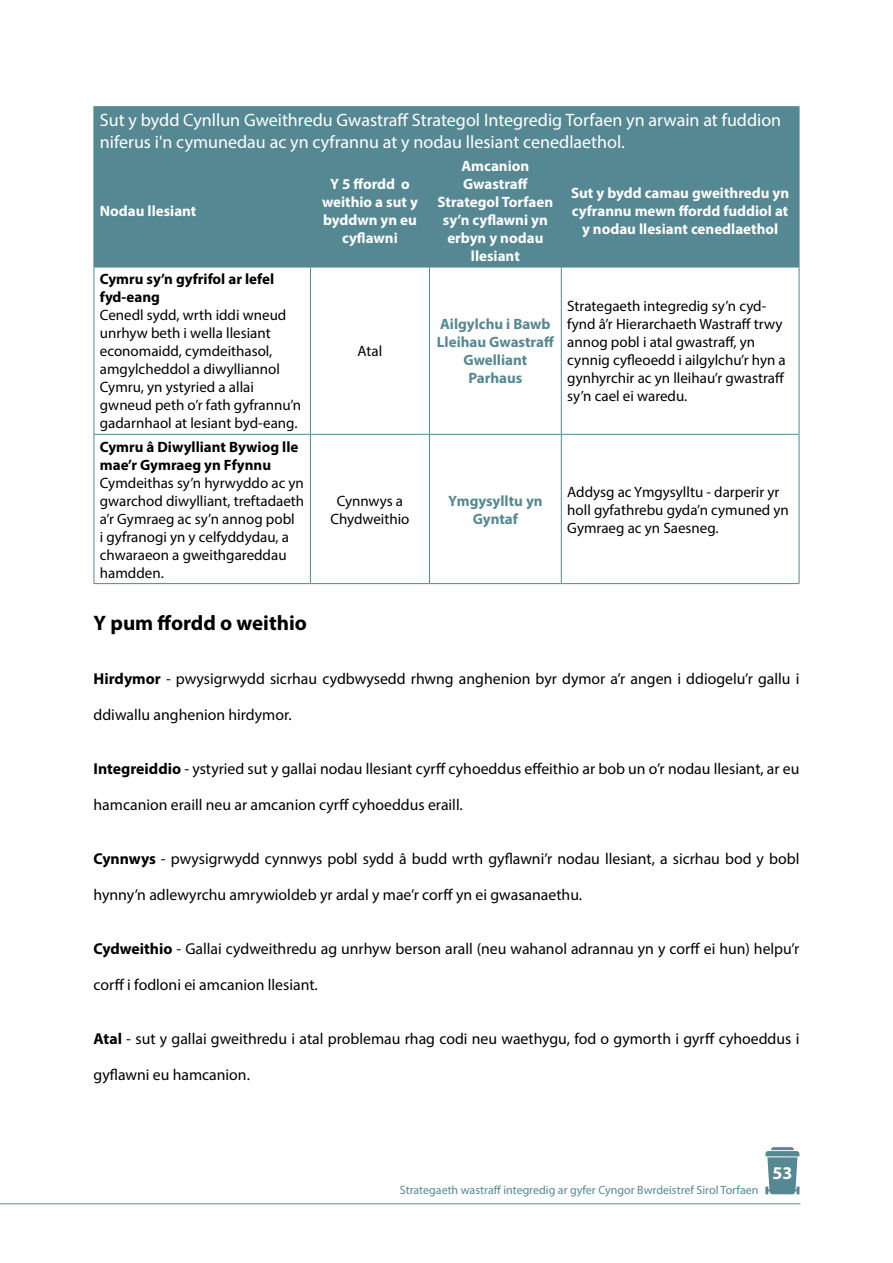
<style>
.page{position:relative;width:893px;height:1263px;background:#fff}
.page>*{position:absolute;margin:0;border:0;box-sizing:border-box;transform-origin:0 0}
.t1{font:700 21px "Myriad Pro";color:#000}
.t2{font:18px/21.6px "Myriad Pro";color:#fff}
.t3{font:700 18px "Myriad Pro";color:#fff}
.t4{font:15.75px "Myriad Pro";color:#000}
.t5{font:15px/18px "Myriad Pro";color:#000}
.t6{font:700 15px/18px "Myriad Pro";color:#fff;text-align:center}
.t7{font:700 15px/18px "Myriad Pro";color:#000}
.t8{font:700 15px/18px "Myriad Pro";color:#558892;text-align:center}
.t9{font:12px "Myriad Pro";color:#558892}
.s1{font-weight:700}
</style>
<div class="page">
<svg style="left:765px;top:1147px;width:34px;height:47px;background:#749ea6"></svg>
<hr style="left:0;top:1203px;width:800px;height:1px;background:#558892">
<div style="left:95px;top:107px;width:704px;height:160px;background:#558892"></div>
<hr style="left:94px;top:106px;width:216px;height:1px;background:#558892">
<hr style="left:94px;top:107px;width:1px;height:46px;background:#558892">
<hr style="left:310px;top:106px;width:119px;height:1px;background:#558892">
<hr style="left:429px;top:106px;width:132px;height:1px;background:#558892">
<hr style="left:561px;top:106px;width:238px;height:1px;background:#558892">
<hr style="left:799px;top:107px;width:1px;height:46px;background:#558892">
<hr style="left:94px;top:153px;width:216px;height:1px;background:#558892">
<hr style="left:94px;top:154px;width:1px;height:113px;background:#558892">
<hr style="left:310px;top:153px;width:119px;height:1px;background:#558892">
<hr style="left:310px;top:154px;width:1px;height:113px;background:#558892">
<hr style="left:429px;top:153px;width:132px;height:1px;background:#558892">
<hr style="left:429px;top:154px;width:1px;height:113px;background:#558892">
<hr style="left:561px;top:153px;width:238px;height:1px;background:#558892">
<hr style="left:561px;top:154px;width:1px;height:113px;background:#558892">
<hr style="left:799px;top:154px;width:1px;height:113px;background:#558892">
<hr style="left:94px;top:267px;width:216px;height:1px;background:#558892">
<hr style="left:94px;top:267px;width:1px;height:167px;background:#558892">
<hr style="left:310px;top:267px;width:119px;height:1px;background:#558892">
<hr style="left:310px;top:267px;width:1px;height:167px;background:#558892">
<hr style="left:429px;top:267px;width:132px;height:1px;background:#558892">
<hr style="left:429px;top:267px;width:1px;height:167px;background:#558892">
<hr style="left:561px;top:267px;width:238px;height:1px;background:#558892">
<hr style="left:561px;top:267px;width:1px;height:167px;background:#558892">
<hr style="left:799px;top:267px;width:1px;height:167px;background:#558892">
<hr style="left:94px;top:434px;width:216px;height:1px;background:#558892">
<hr style="left:94px;top:435px;width:1px;height:148px;background:#558892">
<hr style="left:310px;top:434px;width:119px;height:1px;background:#558892">
<hr style="left:310px;top:435px;width:1px;height:148px;background:#558892">
<hr style="left:429px;top:434px;width:132px;height:1px;background:#558892">
<hr style="left:429px;top:435px;width:1px;height:148px;background:#558892">
<hr style="left:561px;top:434px;width:238px;height:1px;background:#558892">
<hr style="left:561px;top:435px;width:1px;height:148px;background:#558892">
<hr style="left:799px;top:435px;width:1px;height:148px;background:#558892">
<hr style="left:94px;top:583px;width:216px;height:1px;background:#558892">
<hr style="left:310px;top:583px;width:119px;height:1px;background:#558892">
<hr style="left:429px;top:583px;width:132px;height:1px;background:#558892">
<hr style="left:561px;top:583px;width:238px;height:1px;background:#558892">
<p class="t2" style="left:100px;top:109px;width:683px">Sut y bydd Cynllun Gweithredu Gwastraff Strategol Integredig Torfaen yn arwain at fuddion niferus i'n cymunedau ac yn cyfrannu at y nodau llesiant cenedlaethol.</p>
<p class="t6" style="left:100px;top:201px;width:98px">Nodau llesiant</p>
<p class="t7" style="left:100px;top:270px;width:176px">Cymru sy’n gyfrifol ar lefel fyd-eang</p>
<p class="t5" style="left:100px;top:306px;width:203px">Cenedl sydd, wrth iddi wneud unrhyw beth i wella llesiant economaidd, cymdeithasol, amgylcheddol a diwylliannol<br>Cymru, yn ystyried a allai gwneud peth o’r fath gyfrannu’n gadarnhaol at lesiant byd-eang.</p>
<p class="t7" style="left:100px;top:437px;width:200px">Cymru â Diwylliant Bywiog lle mae’r Gymraeg yn Ffynnu</p>
<p class="t5" style="left:100px;top:473px;width:206px">Cymdeithas sy’n hyrwyddo ac yn gwarchod diwylliant, treftadaeth a’r Gymraeg ac sy’n annog pobl<br>i gyfranogi yn y celfyddydau, a chwaraeon a gweithgareddau hamdden.</p>
<p class="t6" style="left:322px;top:174px;width:97px">Y 5 ffordd o weithio a sut y byddwn yn eu cyflawni</p>
<p class="t5" style="left:358px;top:342px;width:26px">Atal</p>
<p class="t6" style="left:437px;top:156px;width:117px">Amcanion<br>Gwastraff<br>Strategol Torfaen sy’n cyflawni yn erbyn y nodau llesiant</p>
<p class="t6" style="left:571px;top:183px;width:220px">Sut y bydd camau gweithredu yn cyfrannu mewn ffordd fuddiol at y nodau llesiant cenedlaethol</p>
<p class="t8" style="left:437px;top:315px;width:119px">Ailgylchu i Bawb<br>Lleihau Gwastraff<br>Gwelliant<br>Parhaus</p>
<p class="t5" style="left:567px;top:297px;width:220px">Strategaeth integredig sy’n cyd&shy;fynd â’r Hierarchaeth Wastraff trwy annog pobl i atal gwastraff, yn cynnig cyfleoedd i ailgylchu’r hyn a gynhyrchir ac yn lleihau’r gwastraff sy’n cael ei waredu.</p>
<p class="t5" style="left:330px;top:491px;width:81px;text-align:center">Cynnwys a<br>Chydweithio</p>
<p class="t8" style="left:448px;top:491px;width:96px">Ymgysylltu yn<br>Gyntaf</p>
<p class="t5" style="left:567px;top:482px;width:223px">Addysg ac Ymgysylltu - darperir yr holl gyfathrebu gyda’n cymuned yn<br>Gymraeg ac yn Saesneg.</p>
<h1 class="t1" style="left:94px;top:609px;width:215px">Y pum ffordd o weithio</h1>
<p class="t4" style="left:94px;top:669px;width:707px"><span class="s1">Hirdymor</span> - pwysigrwydd sicrhau cydbwysedd rhwng anghenion byr dymor a’r angen i ddiogelu’r gallu i</p>
<p class="t4" style="left:94px;top:705px;width:200px">ddiwallu anghenion hirdymor.</p>
<p class="t4" style="left:94px;top:759px;width:707px"><span class="s1">Integreiddio</span> - ystyried sut y gallai nodau llesiant cyrff cyhoeddus effeithio ar bob un o’r nodau llesiant, ar eu</p>
<p class="t4" style="left:94px;top:795px;width:371px">hamcanion eraill neu ar amcanion cyrff cyhoeddus eraill.</p>
<p class="t4" style="left:94px;top:849px;width:707px"><span class="s1">Cynnwys</span> - pwysigrwydd cynnwys pobl sydd â budd wrth gyflawni’r nodau llesiant, a sicrhau bod y bobl</p>
<p class="t4" style="left:94px;top:885px;width:490px">hynny’n adlewyrchu amrywioldeb yr ardal y mae’r corff yn ei gwasanaethu.</p>
<p class="t4" style="left:94px;top:939px;width:707px"><span class="s1">Cydweithio</span> - Gallai cydweithredu ag unrhyw berson arall (neu wahanol adrannau yn y corff ei hun) helpu’r</p>
<p class="t4" style="left:94px;top:975px;width:226px">corff i fodloni ei amcanion llesiant.</p>
<p class="t4" style="left:94px;top:1029px;width:707px"><span class="s1">Atal</span> - sut y gallai gweithredu i atal problemau rhag codi neu waethygu, fod o gymorth i gyrff cyhoeddus i</p>
<p class="t4" style="left:94px;top:1065px;width:158px">gyflawni eu hamcanion.</p>
<p class="t9" style="left:400px;top:1183px;width:360px">Strategaeth wastraff integredig ar gyfer Cyngor Bwrdeistref Sirol Torfaen</p>
<p class="t3" style="left:772px;top:1161px;width:21px">53</p>
</div>
